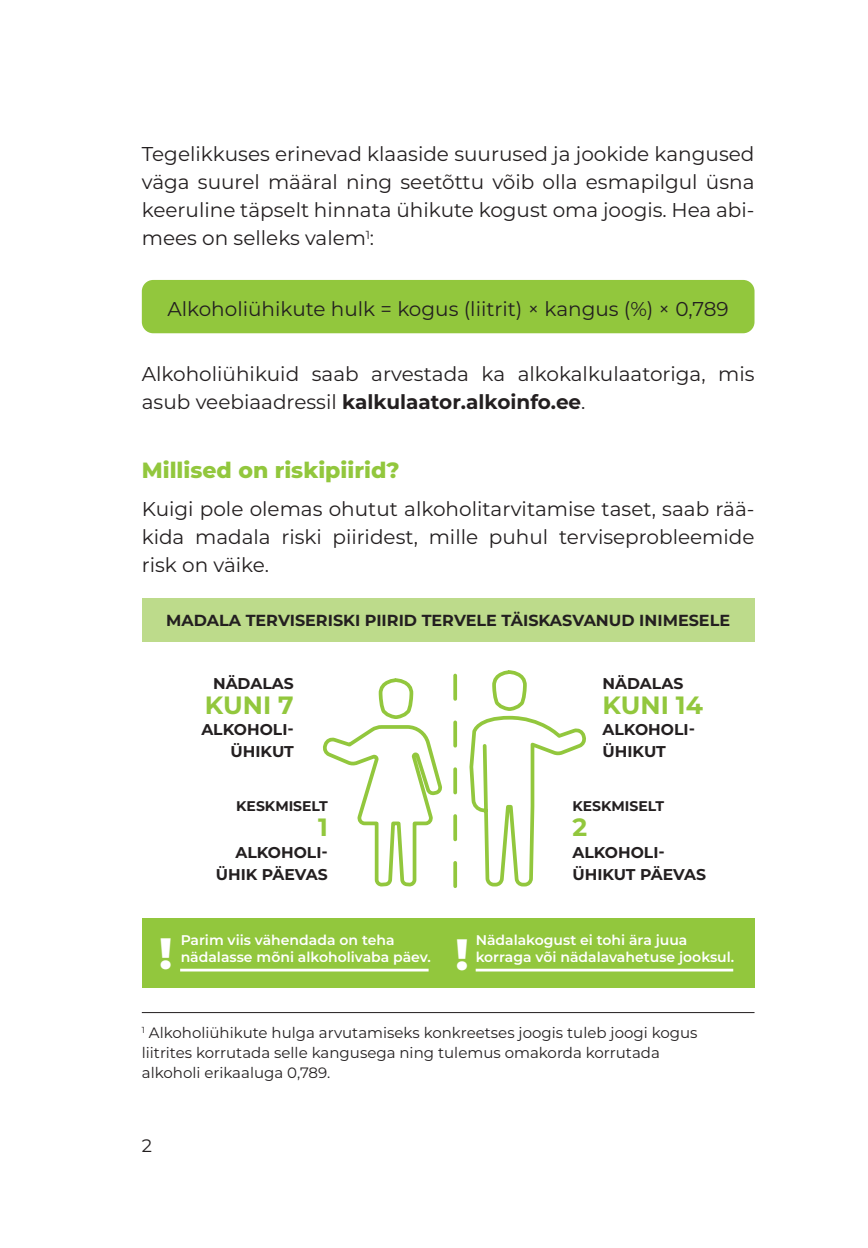
<style>
.page{position:relative;width:868px;height:1248px;background:#fff}
.page>*{position:absolute;margin:0;border:0;box-sizing:border-box;transform-origin:0 0}
.t1{font:800 43.8px "Montserrat";color:#fff}
.t2{font:700 25px "Montserrat";color:#92c73d}
.t3{font:800 22px "Montserrat";color:#92c73d}
.t4{font:20px/28px "Montserrat";color:#231f20;text-align:justify}
.t5{font:18px "Montserrat";color:#231f20}
.t6{font:700 16px "Montserrat";color:#231f20}
.t7{font:700 15.6px/21.8px "Montserrat";color:#231f20;text-align:right}
.t8{font:15px/20px "Montserrat";color:#231f20}
.t9{font:600 14px/16.8px "Montserrat";color:#fff}
.t10{font:700 14px "Montserrat";color:#231f20}
.s1{font-weight:700}
</style>
<div class="page">
<div style="left:142px;top:280px;width:612px;height:53px;background:#92c73d;border-radius:11px"></div>
<hr style="left:142px;top:1011px;width:612px;height:1px;background:#231f20">
<svg style="left:323px;top:670px;width:263px;height:218px"></svg>
<svg style="left:453px;top:675px;width:4px;height:211px"></svg>
<div style="left:142px;top:598px;width:612px;height:43px;background:#bddb8b"></div>
<div style="left:142px;top:918px;width:612px;height:69px;background:#92c73d"></div>
<hr style="left:180px;top:968px;width:248px;height:3px;background:#fff">
<hr style="left:475px;top:968px;width:258px;height:3px;background:#fff">
<p class="t4" style="left:142px;top:139px;width:614px">Tegelikkuses erinevad klaaside suurused ja jookide kangused väga suurel määral ning seetõttu võib olla esmapilgul üsna keeruline täpselt hinnata ühikute kogust oma joogis. Hea abi&shy;mees on selleks valem<sup>1</sup>:</p>
<p class="t4" style="left:167px;top:294px;width:563px">Alkoholiühikute hulk = kogus (liitrit) × kangus (%) × 0,789</p>
<p class="t4" style="left:142px;top:359px;width:614px">Alkoholiühikuid saab arvestada ka alkokalkulaatoriga, mis asub veebiaadressil <span class="s1">kalkulaator.alkoinfo.ee</span>.</p>
<p class="t3" style="left:142px;top:454px;width:259px">Millised on riskipiirid?</p>
<p class="t4" style="left:142px;top:494px;width:614px">Kuigi pole olemas ohutut alkoholitarvitamise taset, saab rää&shy;kida madala riski piiridest, mille puhul terviseprobleemide risk on väike.</p>
<p class="t6" style="left:166px;top:608px;width:565px">MADALA TERVISERISKI PIIRID TERVELE TÄISKASVANUD INIMESELE</p>
<p class="t7" style="left:213px;top:671px;width:82px">NÄDALAS</p>
<p class="t2" style="left:205px;top:686px;width:90px">KUNI 7</p>
<p class="t7" style="left:201px;top:718px;width:94px">ALKOHOLI-<br>ÜHIKUT</p>
<p class="t10" style="left:236px;top:795px;width:93px">KESKMISELT</p>
<p class="t2" style="left:318px;top:809px;width:11px">1</p>
<p class="t7" style="left:216px;top:840px;width:113px">ALKOHOLI-<br>ÜHIK PÄEVAS</p>
<p class="t7" style="left:602px;top:671px;width:82px">NÄDALAS</p>
<p class="t2" style="left:602px;top:686px;width:102px">KUNI 14</p>
<p class="t7" style="left:602px;top:718px;width:94px;text-align:left">ALKOHOLI-<br>ÜHIKUT</p>
<p class="t10" style="left:572px;top:795px;width:93px">KESKMISELT</p>
<p class="t2" style="left:572px;top:809px;width:16px">2</p>
<p class="t7" style="left:572px;top:840px;width:135px;text-align:left">ALKOHOLI-<br>ÜHIKUT PÄEVAS</p>
<h1 class="t1" style="left:159px;top:920px;width:15px">!</h1>
<p class="t9" style="left:181px;top:930px;width:252px">Parim viis vähendada on teha nädalasse mõni alkoholivaba päev.</p>
<h1 class="t1" style="left:455px;top:922px;width:15px">!</h1>
<p class="t9" style="left:475px;top:930px;width:260px">Nädalakogust ei tohi ära juua korraga või nädalavahetuse jooksul.</p>
<p class="t8" style="left:142px;top:1021px;width:557px"><sup>1</sup> Alkoholiühikute hulga arvutamiseks konkreetses joogis tuleb joogi kogus liitrites korrutada selle kangusega ning tulemus omakorda korrutada alkoholi erikaaluga 0,789.</p>
<p class="t5" style="left:142px;top:1133px;width:12px">2</p>
</div>
